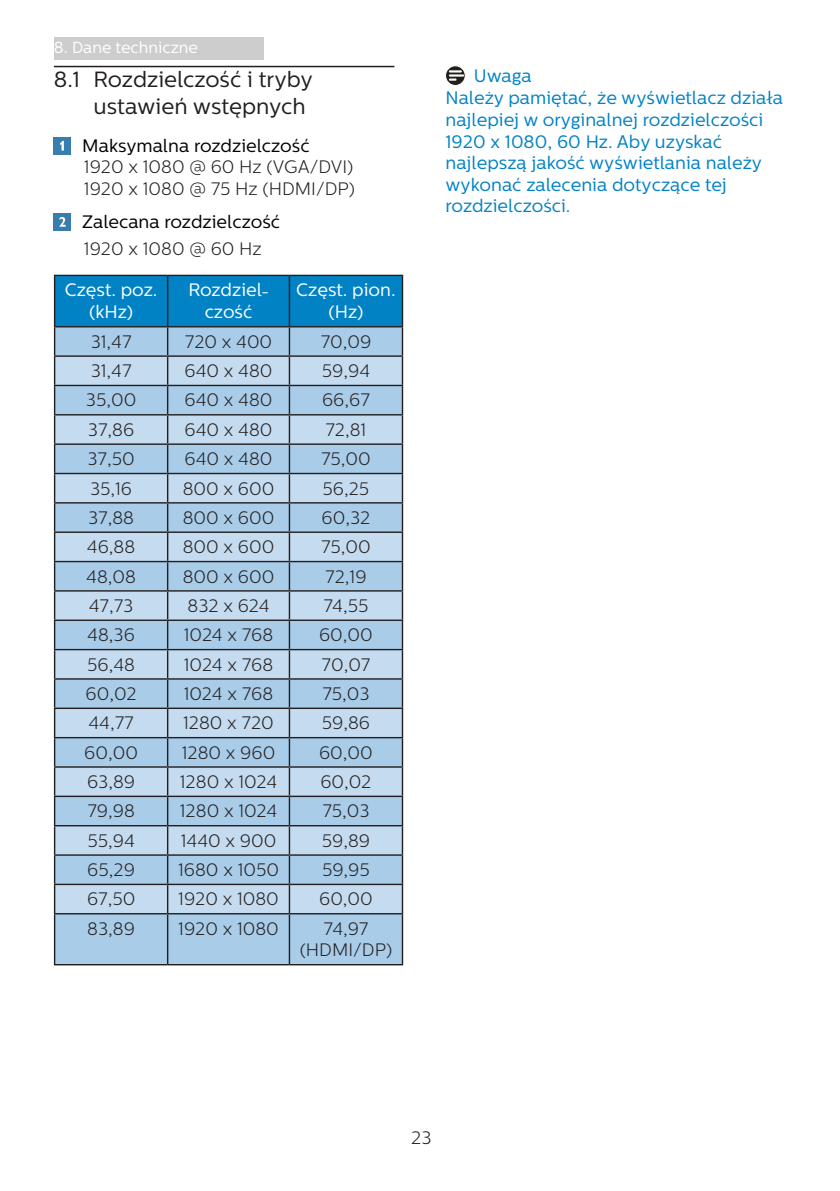
<style>
.page{position:relative;width:840px;height:1191px;background:#fff}
.page>*{position:absolute;margin:0;border:0;box-sizing:border-box;transform-origin:0 0}
.t1{font:22px/26.4px "Centrale Sans";color:#231f20}
.t2{font:300 18px/21.6px "Centrale Sans";color:#231f20}
.t3{font:18px/21.8px "Centrale Sans";color:#0082c5}
.t4{font:18px "Centrale Sans";color:#000}
.t5{font:18px/22px "Centrale Sans";color:#fff;text-align:center}
.t6{font:16px "Centrale Sans";color:#fff}
</style>
<div class="page">
<div style="left:54px;top:37px;width:209px;height:23px;background:#cdcdcd"></div>
<hr style="left:54px;top:66px;width:340px;height:1px;background:#231f20">
<div style="left:54px;top:137px;width:17px;height:17px;background:#377eac"></div>
<svg style="left:60px;top:141px;width:4px;height:9px"></svg>
<div style="left:54px;top:213px;width:17px;height:17px;background:#377eac"></div>
<svg style="left:59px;top:217px;width:7px;height:10px"></svg>
<div style="left:55px;top:914px;width:346px;height:50px;background:#a9cce9"></div>
<hr style="left:289px;top:275px;width:114px;height:1px;background:#231f20">
<hr style="left:401px;top:276px;width:2px;height:50px;background:#231f20">
<hr style="left:289px;top:326px;width:114px;height:1px;background:#231f20">
<hr style="left:401px;top:327px;width:2px;height:28px;background:#231f20">
<hr style="left:289px;top:355px;width:114px;height:2px;background:#231f20">
<hr style="left:401px;top:357px;width:2px;height:28px;background:#231f20">
<hr style="left:289px;top:385px;width:114px;height:1px;background:#231f20">
<hr style="left:401px;top:386px;width:2px;height:28px;background:#231f20">
<hr style="left:289px;top:414px;width:114px;height:1px;background:#231f20">
<hr style="left:401px;top:415px;width:2px;height:28px;background:#231f20">
<hr style="left:289px;top:443px;width:114px;height:2px;background:#231f20">
<hr style="left:401px;top:445px;width:2px;height:28px;background:#231f20">
<hr style="left:289px;top:473px;width:114px;height:1px;background:#231f20">
<hr style="left:401px;top:474px;width:2px;height:28px;background:#231f20">
<hr style="left:289px;top:502px;width:114px;height:1px;background:#231f20">
<hr style="left:401px;top:503px;width:2px;height:28px;background:#231f20">
<hr style="left:289px;top:531px;width:114px;height:2px;background:#231f20">
<hr style="left:401px;top:533px;width:2px;height:28px;background:#231f20">
<hr style="left:289px;top:561px;width:114px;height:1px;background:#231f20">
<hr style="left:401px;top:562px;width:2px;height:28px;background:#231f20">
<hr style="left:289px;top:590px;width:114px;height:1px;background:#231f20">
<hr style="left:401px;top:591px;width:2px;height:28px;background:#231f20">
<hr style="left:289px;top:619px;width:114px;height:2px;background:#231f20">
<hr style="left:401px;top:621px;width:2px;height:28px;background:#231f20">
<hr style="left:289px;top:649px;width:114px;height:1px;background:#231f20">
<hr style="left:401px;top:650px;width:2px;height:28px;background:#231f20">
<hr style="left:289px;top:678px;width:114px;height:1px;background:#231f20">
<hr style="left:401px;top:679px;width:2px;height:28px;background:#231f20">
<hr style="left:289px;top:707px;width:114px;height:2px;background:#231f20">
<hr style="left:401px;top:709px;width:2px;height:28px;background:#231f20">
<hr style="left:289px;top:737px;width:114px;height:1px;background:#231f20">
<hr style="left:401px;top:738px;width:2px;height:28px;background:#231f20">
<hr style="left:289px;top:766px;width:114px;height:1px;background:#231f20">
<hr style="left:401px;top:767px;width:2px;height:28px;background:#231f20">
<hr style="left:289px;top:795px;width:114px;height:2px;background:#231f20">
<hr style="left:401px;top:797px;width:2px;height:28px;background:#231f20">
<hr style="left:289px;top:825px;width:114px;height:1px;background:#231f20">
<hr style="left:401px;top:826px;width:2px;height:28px;background:#231f20">
<hr style="left:289px;top:854px;width:114px;height:1px;background:#231f20">
<hr style="left:401px;top:855px;width:2px;height:28px;background:#231f20">
<svg style="left:54px;top:275px;width:348px;height:638px;background:#a0c3dd"></svg>
<hr style="left:289px;top:883px;width:114px;height:2px;background:#231f20">
<hr style="left:288px;top:885px;width:2px;height:28px;background:#231f20">
<hr style="left:401px;top:885px;width:2px;height:28px;background:#231f20">
<hr style="left:54px;top:913px;width:113px;height:1px;background:#231f20">
<hr style="left:54px;top:914px;width:1px;height:50px;background:#231f20">
<hr style="left:167px;top:913px;width:122px;height:1px;background:#231f20">
<hr style="left:167px;top:914px;width:1px;height:50px;background:#231f20">
<hr style="left:289px;top:913px;width:114px;height:1px;background:#231f20">
<hr style="left:288px;top:914px;width:2px;height:50px;background:#231f20">
<hr style="left:401px;top:914px;width:2px;height:50px;background:#231f20">
<hr style="left:54px;top:964px;width:113px;height:1px;background:#231f20">
<hr style="left:167px;top:964px;width:122px;height:1px;background:#231f20">
<hr style="left:289px;top:964px;width:114px;height:1px;background:#231f20">
<svg style="left:445px;top:66px;width:20px;height:19px"></svg>
<div style="left:445px;top:66px;width:20px;height:19px;border:1px solid #fff;border-radius:50%"></div>
<svg style="left:449px;top:70px;width:11px;height:2px"></svg>
<hr style="left:449px;top:74px;width:14px;height:3px;background:#fff">
<svg style="left:449px;top:78px;width:6px;height:3px"></svg>
<p class="t6" style="left:54px;top:38px;width:145px">8. Dane techniczne</p>
<p class="t1" style="left:94px;top:66px;width:221px;text-indent:-40px">8.1 Rozdzielczość i tryby ustawień wstępnych</p>
<p class="t4" style="left:82px;top:135px;width:229px">Maksymalna rozdzielczość</p>
<p class="t2" style="left:84px;top:156px;width:272px">1920 x 1080 @ 60 Hz (VGA/DVI)<br>1920 x 1080 @ 75 Hz (HDMI/DP)</p>
<p class="t4" style="left:82px;top:211px;width:199px">Zalecana rozdzielczość</p>
<p class="t2" style="left:84px;top:238px;width:179px">1920 x 1080 @ 60 Hz</p>
<p class="t5" style="left:65px;top:279px;width:94px">Częst. poz. (kHz)</p>
<p class="t5" style="left:188px;top:279px;width:82px">Rozdziel&shy;czość</p>
<p class="t5" style="left:296px;top:279px;width:101px">Częst. pion. (Hz)</p>
<p class="t2" style="left:91px;top:331px;width:42px">31,47</p>
<p class="t2" style="left:185px;top:331px;width:89px">720 x 400</p>
<p class="t2" style="left:320px;top:331px;width:52px">70,09</p>
<p class="t2" style="left:91px;top:360px;width:42px">31,47</p>
<p class="t2" style="left:184px;top:360px;width:89px">640 x 480</p>
<p class="t2" style="left:321px;top:360px;width:50px">59,94</p>
<p class="t2" style="left:86px;top:389px;width:52px">35,00</p>
<p class="t2" style="left:184px;top:389px;width:89px">640 x 480</p>
<p class="t2" style="left:322px;top:389px;width:49px">66,67</p>
<p class="t2" style="left:88px;top:419px;width:48px">37,86</p>
<p class="t2" style="left:184px;top:419px;width:89px">640 x 480</p>
<p class="t2" style="left:325px;top:419px;width:42px">72,81</p>
<p class="t2" style="left:87px;top:448px;width:49px">37,50</p>
<p class="t2" style="left:184px;top:448px;width:89px">640 x 480</p>
<p class="t2" style="left:321px;top:448px;width:51px">75,00</p>
<p class="t2" style="left:90px;top:477px;width:44px">35,16</p>
<p class="t2" style="left:183px;top:477px;width:93px">800 x 600</p>
<p class="t2" style="left:322px;top:477px;width:48px">56,25</p>
<p class="t2" style="left:88px;top:507px;width:47px">37,88</p>
<p class="t2" style="left:183px;top:507px;width:93px">800 x 600</p>
<p class="t2" style="left:321px;top:507px;width:50px">60,32</p>
<p class="t2" style="left:87px;top:536px;width:50px">46,88</p>
<p class="t2" style="left:183px;top:536px;width:93px">800 x 600</p>
<p class="t2" style="left:321px;top:536px;width:51px">75,00</p>
<p class="t2" style="left:86px;top:565px;width:51px">48,08</p>
<p class="t2" style="left:183px;top:565px;width:93px">800 x 600</p>
<p class="t2" style="left:325px;top:565px;width:43px">72,19</p>
<p class="t2" style="left:89px;top:595px;width:46px">47,73</p>
<p class="t2" style="left:187px;top:595px;width:83px">832 x 624</p>
<p class="t2" style="left:323px;top:595px;width:46px">74,55</p>
<p class="t2" style="left:87px;top:624px;width:49px">48,36</p>
<p class="t2" style="left:184px;top:624px;width:91px">1024 x 768</p>
<p class="t2" style="left:319px;top:624px;width:55px">60,00</p>
<p class="t2" style="left:87px;top:653px;width:49px">56,48</p>
<p class="t2" style="left:184px;top:653px;width:91px">1024 x 768</p>
<p class="t2" style="left:321px;top:653px;width:50px">70,07</p>
<p class="t2" style="left:85px;top:683px;width:53px">60,02</p>
<p class="t2" style="left:184px;top:683px;width:91px">1024 x 768</p>
<p class="t2" style="left:322px;top:683px;width:48px">75,03</p>
<p class="t2" style="left:88px;top:712px;width:47px">44,77</p>
<p class="t2" style="left:183px;top:712px;width:92px">1280 x 720</p>
<p class="t2" style="left:321px;top:712px;width:50px">59,86</p>
<p class="t2" style="left:84px;top:741px;width:55px">60,00</p>
<p class="t2" style="left:182px;top:741px;width:95px">1280 x 960</p>
<p class="t2" style="left:319px;top:741px;width:55px">60,00</p>
<p class="t2" style="left:87px;top:771px;width:50px">63,89</p>
<p class="t2" style="left:180px;top:771px;width:99px">1280 x 1024</p>
<p class="t2" style="left:320px;top:771px;width:53px">60,02</p>
<p class="t2" style="left:87px;top:800px;width:49px">79,98</p>
<p class="t2" style="left:180px;top:800px;width:99px">1280 x 1024</p>
<p class="t2" style="left:322px;top:800px;width:48px">75,03</p>
<p class="t2" style="left:87px;top:829px;width:49px">55,94</p>
<p class="t2" style="left:181px;top:829px;width:97px">1440 x 900</p>
<p class="t2" style="left:321px;top:829px;width:50px">59,89</p>
<p class="t2" style="left:87px;top:859px;width:49px">65,29</p>
<p class="t2" style="left:178px;top:859px;width:102px">1680 x 1050</p>
<p class="t2" style="left:322px;top:859px;width:49px">59,95</p>
<p class="t2" style="left:87px;top:888px;width:50px">67,50</p>
<p class="t2" style="left:178px;top:888px;width:102px">1920 x 1080</p>
<p class="t2" style="left:319px;top:888px;width:55px">60,00</p>
<p class="t2" style="left:87px;top:917px;width:49px">83,89</p>
<p class="t2" style="left:178px;top:917px;width:102px">1920 x 1080</p>
<p class="t2" style="left:299px;top:917px;width:94px;text-align:center">74,97 (HDMI/DP)</p>
<p class="t3" style="left:445px;top:65px;width:339px;text-indent:28px">Uwaga<br>Należy pamiętać, że wyświetlacz działa najlepiej w oryginalnej rozdzielczości<br>1920 x 1080, 60 Hz. Aby uzyskać najlepszą jakość wyświetlania należy wykonać zalecenia dotyczące tej rozdzielczości.</p>
<p class="t2" style="left:411px;top:1127px;width:22px">23</p>
</div>
